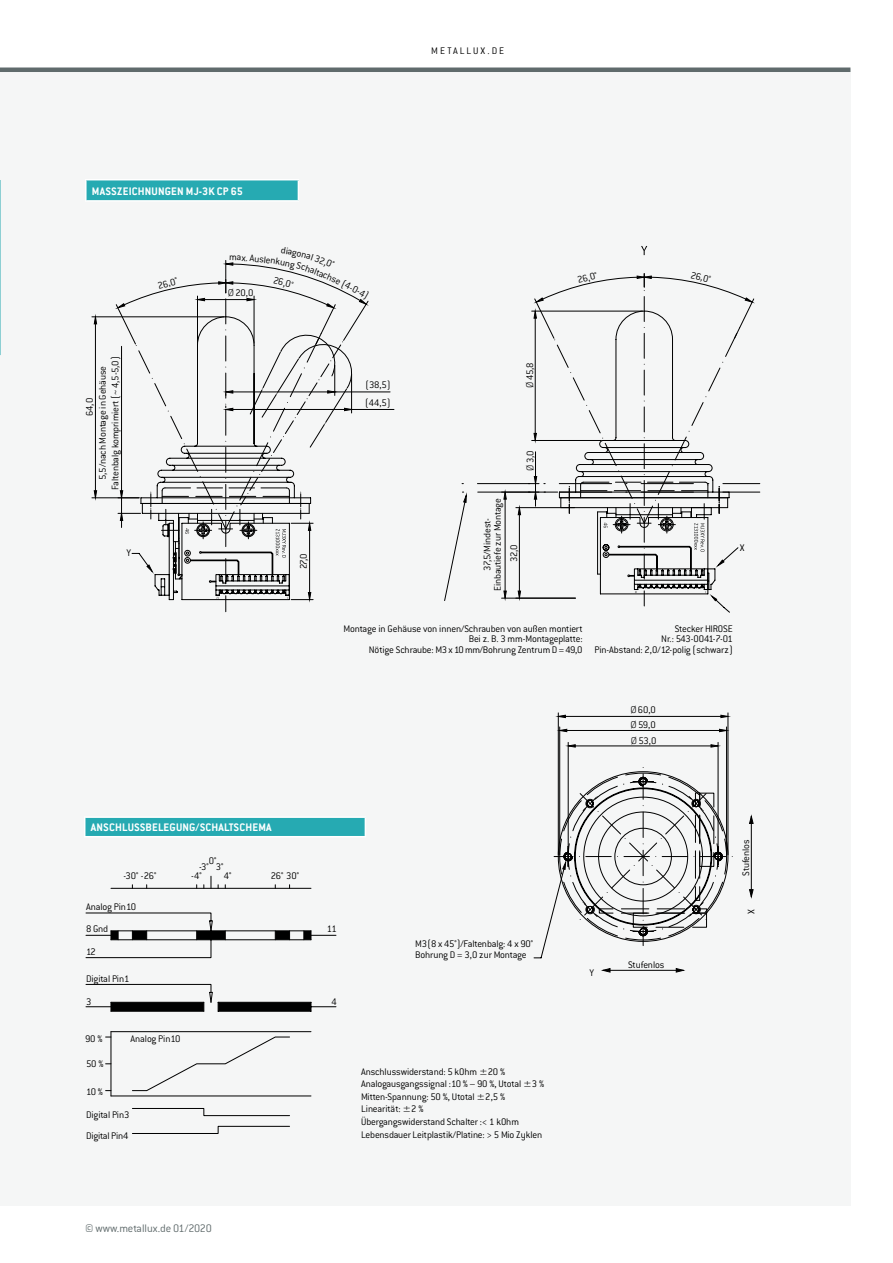
<style>
.page{position:relative;width:893px;height:1263px;background:#fff}
.page>*{position:absolute;margin:0;border:0;box-sizing:border-box;transform-origin:0 0}
.t1{font:700 12px "Conduit ITC";letter-spacing:.015em;color:#fff}
.t2{font:300 12px "Conduit ITC";letter-spacing:-.01em;color:#606b6c}
.t3{font:300 10.5px/10.5px "Conduit ITC";letter-spacing:-.015em;color:#000}
.t4{font:300 10.5px "Conduit ITC";letter-spacing:.19em;color:#000}
.s1{font-family:"Klavika Basic"}
.s2{font-family:"Klavika Basic";font-size:10.2px}
</style>
<div class="page">
<div style="left:0;top:70px;width:850px;height:1136px;background:#f5f6f6"></div>
<div style="left:86px;top:180px;width:212px;height:21px;background:#26aab2"></div>
<hr style="left:85px;top:179px;width:214px;height:1px;background:#fff">
<hr style="left:85px;top:180px;width:2px;height:20px;background:#fff">
<hr style="left:85px;top:200px;width:214px;height:2px;background:#fff">
<hr style="left:751px;top:816px;width:1px;height:81px;background:#000">
<svg style="left:749px;top:889px;width:5px;height:8px"></svg>
<svg style="left:749px;top:816px;width:5px;height:8px"></svg>
<hr style="left:603px;top:970px;width:80px;height:1px;background:#000">
<svg style="left:602px;top:968px;width:8px;height:4px"></svg>
<svg style="left:676px;top:968px;width:8px;height:4px"></svg>
<hr style="left:558px;top:713px;width:1px;height:142px;background:#000">
<hr style="left:728px;top:713px;width:1px;height:142px;background:#000">
<svg style="left:534px;top:715px;width:198px;height:243px"></svg>
<svg style="left:85px;top:875px;width:252px;height:259px"></svg>
<svg style="left:641px;top:246px;width:6px;height:9px"></svg>
<svg style="left:462px;top:273px;width:298px;height:340px"></svg>
<div style="left:85px;top:817px;width:280px;height:20px;background:#26aab2"></div>
<hr style="left:84px;top:816px;width:282px;height:2px;background:#fff">
<hr style="left:84px;top:836px;width:282px;height:1px;background:#fff">
<hr style="left:92px;top:497px;width:47px;height:1px;background:#000">
<hr style="left:92px;top:317px;width:132px;height:1px;background:#000">
<hr style="left:352px;top:409px;width:42px;height:1px;background:#000">
<hr style="left:335px;top:392px;width:55px;height:1px;background:#000">
<hr style="left:0;top:68px;width:850px;height:4px;background:#606b6c">
<svg style="left:94px;top:260px;width:275px;height:353px"></svg>
<p class="t1" style="left:92px;top:186px;width:152px">MASSZEICHNUNGEN MJ-3K CP 65</p>
<p class="t4" style="left:431px;top:46px;width:74px">METALLUX.DE</p>
<p class="t3" style="left:98px;top:480px;width:116px;rotate:-90deg">5,5/nach Montage in Gehäuse</p>
<p class="t3" style="left:110px;top:490px;width:135px;rotate:-90deg">Faltenbalg komprimiert (<span class="s1">~</span> 4,5-5,0)</p>
<p class="t3" style="left:85px;top:416px;width:19px;rotate:-90deg">64,0</p>
<p class="t3" style="left:126px;top:548px;width:6px">Y</p>
<p class="t3" style="left:157px;top:281px;width:22px;rotate:-15deg">26,0°</p>
<p class="t3" style="left:275px;top:275px;width:22px;rotate:15deg">26,0°</p>
<p class="t3" style="left:576px;top:276px;width:22px;rotate:-15deg">26,0°</p>
<p class="t3" style="left:692px;top:270px;width:22px;rotate:15deg">26,0°</p>
<p class="t3" style="left:228px;top:287px;width:27px"><span class="s2">Ø</span>20,0</p>
<p class="t3" style="left:299px;top:569px;width:18px;rotate:-90deg">27,0</p>
<p class="t3" style="left:365px;top:376px;width:27px;line-height:18px">(38,5) (44,5)</p>
<p class="t3" style="left:525px;top:388px;width:27px;rotate:-90deg"><span class="s2">Ø</span>45,8</p>
<p class="t3" style="left:525px;top:471px;width:22px;rotate:-90deg"><span class="s2">Ø</span>3,0</p>
<p class="t3" style="left:482px;top:591px;width:94px;text-align:center;rotate:-90deg">37,5/Mindest-<br>Einbautiefe zur Montage</p>
<p class="t3" style="left:509px;top:562px;width:19px;rotate:-90deg">32,0</p>
<p class="t3" style="left:740px;top:543px;width:6px">X</p>
<p class="t3" style="left:344px;top:623px;width:240px;text-align:right">Montage in Gehäuse von innen/Schrauben von außen montiert<br>Bei z. B. 3 mm-Montageplatte:<br>Nötige Schraube: M3 x 10 mm/Bohrung Zentrum D = 49,0</p>
<p class="t3" style="left:594px;top:623px;width:140px;text-align:right">Stecker HIROSE<br>Nr.: 543-0041-7-01<br>Pin-Abstand: 2,0/12-polig (schwarz)</p>
<p class="t3" style="left:630px;top:703px;width:27px;line-height:14.5px"><span class="s2">Ø</span>60,0<br><span class="s2">Ø</span>59,0</p>
<p class="t3" style="left:631px;top:736px;width:27px"><span class="s2">Ø</span>53,0</p>
<p class="t1" style="left:91px;top:822px;width:182px">ANSCHLUSSBELEGUNG/SCHALTSCHEMA</p>
<p class="t3" style="left:209px;top:856px;width:9px">0°</p>
<p class="t3" style="left:199px;top:862px;width:26px">-3° 3°</p>
<p class="t3" style="left:123px;top:870px;width:34px">-30° -26°</p>
<p class="t3" style="left:191px;top:870px;width:12px">-4°</p>
<p class="t3" style="left:224px;top:870px;width:9px">4°</p>
<p class="t3" style="left:271px;top:870px;width:30px">26° 30°</p>
<p class="t3" style="left:86px;top:902px;width:51px">Analog Pin10</p>
<p class="t3" style="left:86px;top:918px;width:24px;line-height:22.8px">8 Gnd<br>12</p>
<p class="t3" style="left:86px;top:973px;width:45px">Digital Pin1</p>
<p class="t3" style="left:86px;top:996px;width:7px">3</p>
<p class="t3" style="left:85px;top:1034px;width:19px">90 %</p>
<p class="t3" style="left:131px;top:1034px;width:51px">Analog Pin10</p>
<p class="t3" style="left:86px;top:1059px;width:19px">50 %</p>
<p class="t3" style="left:86px;top:1087px;width:18px">10 %</p>
<p class="t3" style="left:86px;top:1105px;width:45px;line-height:20.2px">Digital Pin3<br>Digital Pin4</p>
<p class="t3" style="left:327px;top:924px;width:12px">11</p>
<p class="t3" style="left:332px;top:996px;width:7px">4</p>
<p class="t3" style="left:415px;top:939px;width:119px">M3(8 x 45°)/Faltenbalg: 4 x 90°<br>Bohrung D = 3,0 zur Montage</p>
<p class="t3" style="left:361px;top:1065px;width:185px;line-height:12.6px">Anschlusswiderstand: 5 kOhm ±20 % Analogausgangssignal :10 % – 90 %, Utotal ±3 % Mitten-Spannung: 50 %, Utotal ±2,5 % Linearität: ±2 %<br>Übergangswiderstand Schalter :&lt; 1 kOhm Lebensdauer Leitplastik/Platine: &gt; 5 Mio Zyklen</p>
<p class="t2" style="left:85px;top:1223px;width:128px">© www.metallux.de 01/2020</p>
<p class="t3" style="left:589px;top:967px;width:6px">Y</p>
<p class="t3" style="left:628px;top:960px;width:38px">Stufenlos</p>
<p class="t3" style="left:741px;top:876px;width:38px;rotate:-90deg">Stufenlos</p>
<p class="t3" style="left:746px;top:914px;width:6px;rotate:-90deg">X</p>
</div>
